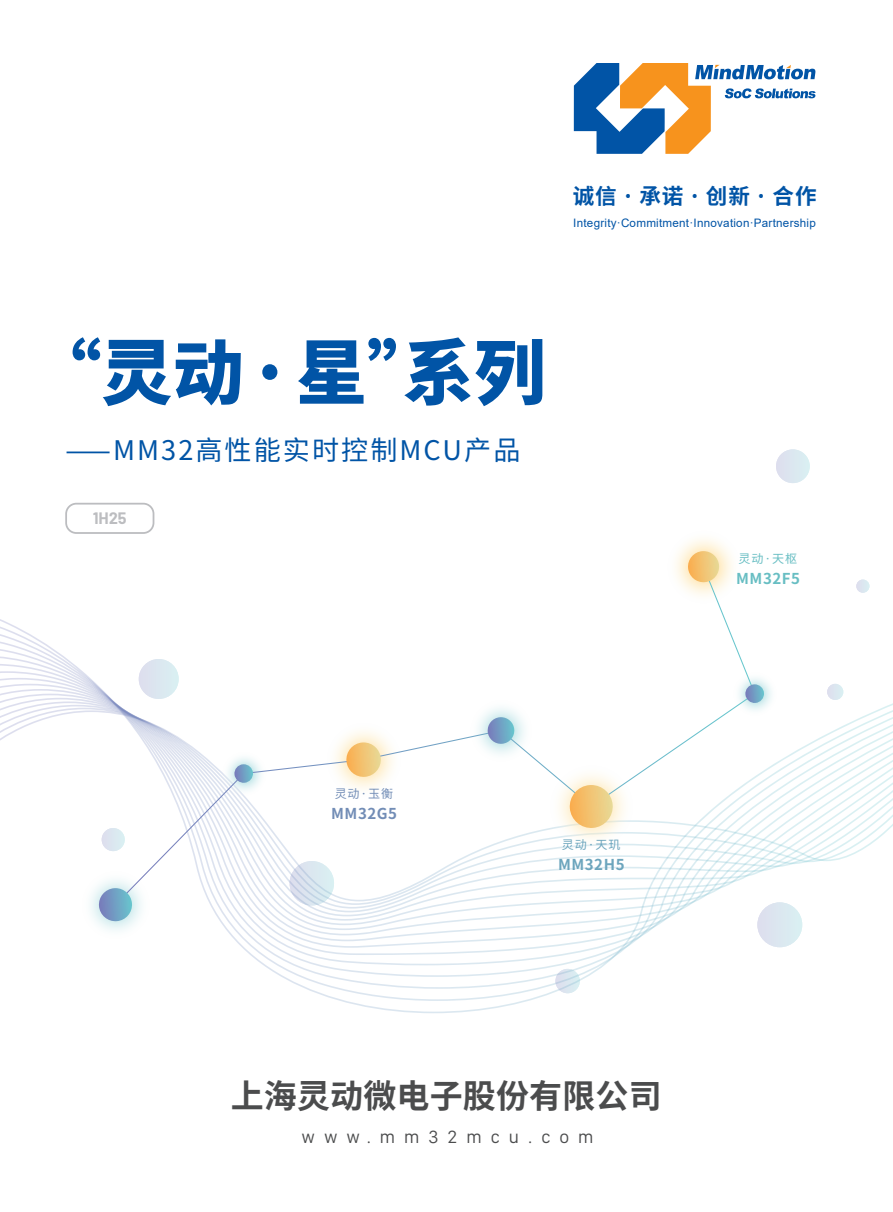
<style>
.page{position:relative;width:893px;height:1212px;background:#fff}
.page>*{position:absolute;margin:0;border:0;box-sizing:border-box;transform-origin:0 0}
.t1{font:800 70.95px "Source Han Sans CN";color:#0154a6}
.t2{font:700 33px "Source Han Sans CN";letter-spacing:.005em;color:#4b4c4d}
.t3{font:27px "Source Han Sans CN";letter-spacing:.075em;color:#0154a6}
.t4{font:700 21.6px "Source Han Sans CN";letter-spacing:.045em;color:#0154a6}
.t5{font:16.8px "San Francisco Display";letter-spacing:.54em;color:#4b4c4d}
.t6{font:700 16.2px "Barlow";color:#bcbdc0}
.t7{font:700 15px "Source Han Sans CN";letter-spacing:.035em;color:#68bec3}
.t8{font:700 15px "Source Han Sans CN";letter-spacing:.035em;color:#728db6}
.t9{font:700 15px "Source Han Sans CN";letter-spacing:.035em;color:#6ca5bd}
.t10{font:12px "Source Han Sans CN";color:#68bec3}
.t11{font:12px "Source Han Sans CN";color:#728db6}
.t12{font:12px "Source Han Sans CN";color:#6ca5bd}
.t13{font:11.7px "Arial";letter-spacing:.02em;color:#0154a6}
</style>
<div class="page">
<div style="left:65px;top:503px;width:89px;height:31px;border:2px solid #bcbdc0;border-radius:10px"></div>
<svg style="left:574px;top:63px;width:242px;height:91px"></svg>
<svg style="left:0;top:619px;width:893px;height:394px"></svg>
<div style="left:856px;top:579px;width:13px;height:14px;background:#dce6f0;border-radius:7px"></div>
<div style="left:776px;top:449px;width:34px;height:34px;background:#dbe7f0;border-radius:17px"></div>
<div style="left:757px;top:902px;width:45px;height:45px;background:#dbe7f0;border-radius:22px"></div>
<div style="left:827px;top:684px;width:16px;height:16px;background:#dce7f0;border-radius:8px"></div>
<svg style="left:555px;top:969px;width:25px;height:24px"></svg>
<div style="left:102px;top:828px;width:23px;height:23px;background:#dce4ef;border-radius:12px"></div>
<svg style="left:733px;top:671px;width:44px;height:45px"></svg>
<svg style="left:81px;top:870px;width:69px;height:69px"></svg>
<svg style="left:667px;top:530px;width:73px;height:73px"></svg>
<svg style="left:114px;top:565px;width:642px;height:341px"></svg>
<svg style="left:98px;top:888px;width:35px;height:34px"></svg>
<svg style="left:234px;top:764px;width:19px;height:19px"></svg>
<svg style="left:346px;top:742px;width:35px;height:35px"></svg>
<svg style="left:487px;top:717px;width:28px;height:27px"></svg>
<svg style="left:569px;top:785px;width:45px;height:44px;background:#f3cf8e"></svg>
<svg style="left:745px;top:684px;width:19px;height:19px"></svg>
<svg style="left:687px;top:551px;width:33px;height:32px"></svg>
<h3 class="t4" style="left:573px;top:185px;width:245px">诚信 · 承诺 · 创新 · 合作</h3>
<p class="t13" style="left:573px;top:215px;width:244px">Integrity·Commitment·Innovation·Partnership</p>
<h1 class="t1" style="left:30px;top:336px;width:517px">“灵动·星”系列</h1>
<h3 class="t3" style="left:66px;top:436px;width:456px">⸺MM32高性能实时控制MCU产品</h3>
<h3 class="t6" style="left:93px;top:506px;width:35px">1H25</h3>
<p class="t10" style="left:739px;top:553px;width:60px">灵动·天枢</p>
<p class="t7" style="left:736px;top:571px;width:65px">MM32F5</p>
<p class="t11" style="left:335px;top:788px;width:60px">灵动·玉衡</p>
<p class="t8" style="left:331px;top:806px;width:67px">MM32G5</p>
<p class="t12" style="left:562px;top:838px;width:60px">灵动·天玑</p>
<p class="t9" style="left:558px;top:856px;width:68px">MM32H5</p>
<h2 class="t2" style="left:231px;top:1079px;width:432px">上海灵动微电子股份有限公司</h2>
<h3 class="t5" style="left:302px;top:1125px;width:293px">www.mm32mcu.com</h3>
</div>
